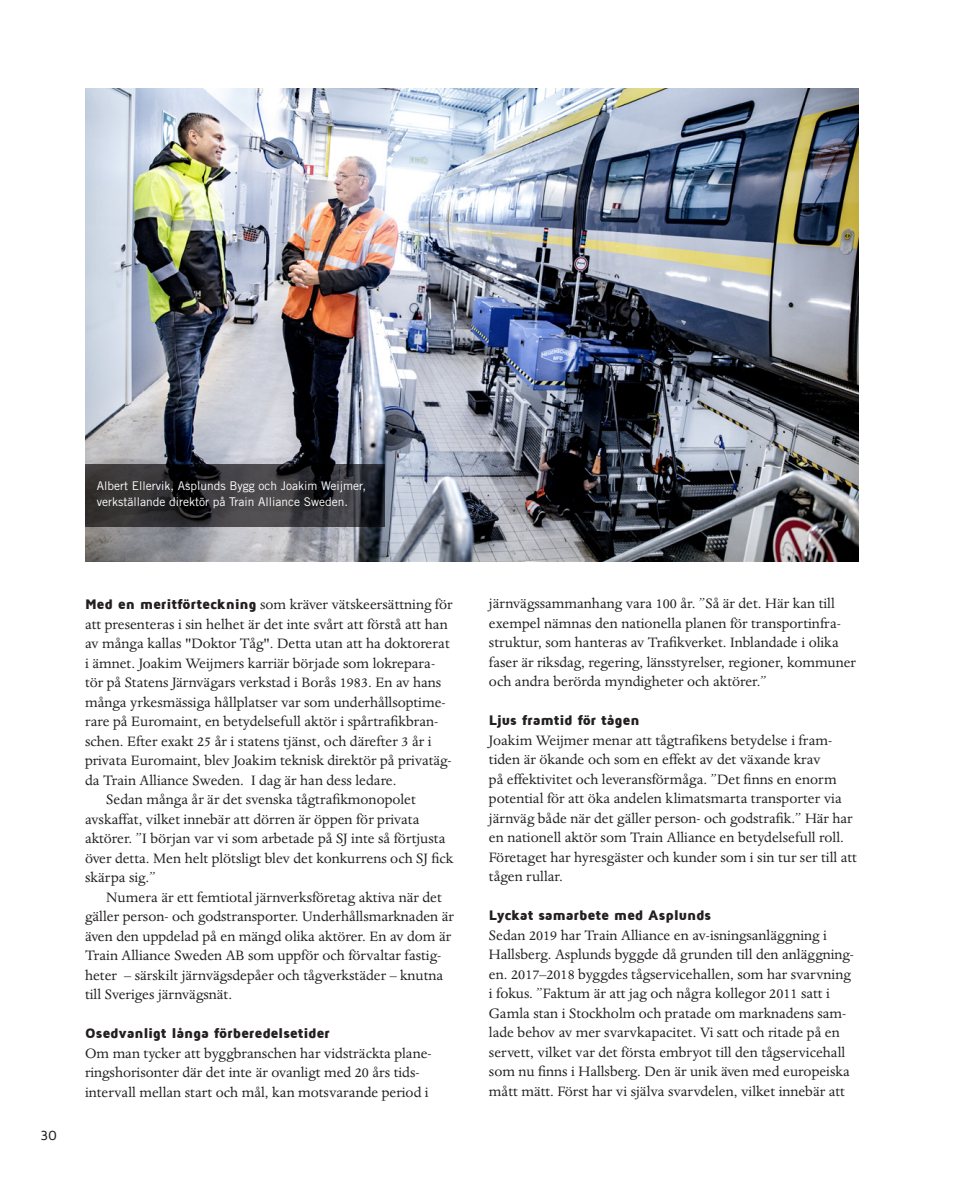
<style>
.page{position:relative;width:978px;height:1191px;background:#fff}
.page>*{position:absolute;margin:0;border:0;box-sizing:border-box;transform-origin:0 0}
.Bröd{font:15.75px/19.5px "Dante MT Std";color:#231f20}
.Bröd_indrag{font:15.75px/19.5px "Dante MT Std";color:#231f20}
.Underrubrik{font:900 14.25px "Maven Pro";letter-spacing:-.015em;color:#231f20}
.t1{font:500 13.5px "Maven Pro";color:#231f20}
.Bildtext{font:12px/15.8px "Trade Gothic LT Std";color:#fff}
.s1{font-family:"Maven Pro";font-weight:900;font-size:14.25px}
</style>
<div class="page">
<img style="left:85px;top:89px;width:774px;height:473px">
<svg style="left:85px;top:464px;width:299px;height:63px;background:#313033"></svg>
<p class="Bildtext" style="left:97px;top:478px;width:271px">Albert Ellervik, Asplunds Bygg och Joakim Weijmer, verkställande direktör på Train Alliance Sweden.</p>
<p class="t1" style="left:40px;top:1128px;width:18px">30</p>
<p class="Bröd" style="left:85px;top:595px;width:369px"><span class="s1">Med en meritförteckning</span> som kräver vätskeersättning för att presenteras i sin helhet är det inte svårt att förstå att han av många kallas "Doktor Tåg". Detta utan att ha doktorerat i ämnet. Joakim Weijmers karriär började som lokrepara&shy;tör på Statens Järnvägars verkstad i Borås 1983. En av hans många yrkesmässiga hållplatser var som underhållsoptime&shy;rare på Euromaint, en betydelsefull aktör i spårtrafikbran&shy;schen. Efter exakt 25 år i statens tjänst, och därefter 3 år i privata Euromaint, blev Joakim teknisk direktör på privatäg&shy;da Train Alliance Sweden. I dag är han dess ledare.</p>
<p class="Bröd_indrag" style="left:85px;top:790px;width:370px;text-indent:21px">Sedan många år är det svenska tågtrafikmonopolet avskaffat, vilket innebär att dörren är öppen för privata aktörer. ”I början var vi som arbetade på SJ inte så förtjusta över detta. Men helt plötsligt blev det konkurrens och SJ fick skärpa sig.”</p>
<p class="Bröd_indrag" style="left:85px;top:887px;width:370px;text-indent:21px">Numera är ett femtiotal järnverksföretag aktiva när det gäller person- och godstransporter. Underhållsmarknaden är även den uppdelad på en mängd olika aktörer. En av dom är Train Alliance Sweden AB som uppför och förvaltar fastig&shy;heter – särskilt järnvägsdepåer och tågverkstäder – knutna till Sveriges järnvägsnät.</p>
<p class="Underrubrik" style="left:85px;top:1026px;width:246px">Osedvanligt långa förberedelsetider</p>
<p class="Bröd" style="left:85px;top:1043px;width:348px">Om man tycker att byggbranschen har vidsträckta plane&shy;ringshorisonter där det inte är ovanligt med 20 års tids&shy;intervall mellan start och mål, kan motsvarande period i</p>
<p class="Bröd" style="left:489px;top:594px;width:369px">järnvägssammanhang vara 100 år. ”Så är det. Här kan till exempel nämnas den nationella planen för transportinfra&shy;struktur, som hanteras av Trafikverket. Inblandade i olika faser är riksdag, regering, länsstyrelser, regioner, kommuner och andra berörda myndigheter och aktörer.”</p>
<p class="Underrubrik" style="left:489px;top:712px;width:152px">Ljus framtid för tågen</p>
<p class="Bröd" style="left:489px;top:730px;width:370px">Joakim Weijmer menar att tågtrafikens betydelse i fram&shy;tiden är ökande och som en effekt av det växande krav<br>på effektivitet och leveransförmåga. ”Det finns en enorm potential för att öka andelen klimatsmarta transporter via järnväg både när det gäller person- och godstrafik.” Här har en nationell aktör som Train Alliance en betydelsefull roll.<br>Företaget har hyresgäster och kunder som i sin tur ser till att tågen rullar.</p>
<p class="Underrubrik" style="left:489px;top:907px;width:224px">Lyckat samarbete med Asplunds</p>
<p class="Bröd" style="left:489px;top:925px;width:367px">Sedan 2019 har Train Alliance en av-isningsanläggning i Hallsberg. Asplunds byggde då grunden till den anläggning&shy;en. 2017–2018 byggdes tågservicehallen, som har svarvning i fokus. ”Faktum är att jag och några kollegor 2011 satt i Gamla stan i Stockholm och pratade om marknadens sam&shy;lade behov av mer svarvkapacitet. Vi satt och ritade på en servett, vilket var det första embryot till den tågservicehall som nu finns i Hallsberg. Den är unik även med europeiska mått mätt. Först har vi själva svarvdelen, vilket innebär att</p>
</div>
